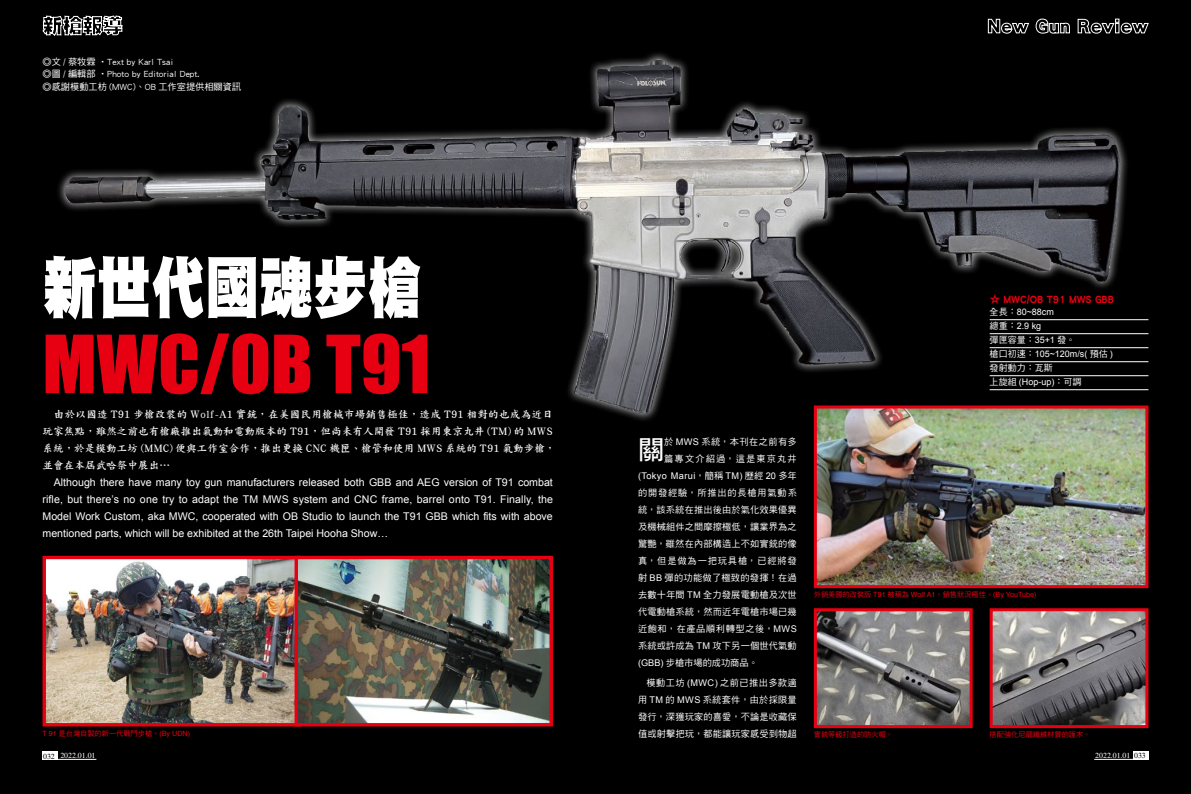
<style>
.page{position:relative;width:1191px;height:794px;background:#000}
.page>*{position:absolute;margin:0;border:0;box-sizing:border-box;transform-origin:0 0}
.t1{font:73.9px "Impact";color:#e60012}
.t2{font:67px "DF Hei Std W12";color:#fff;scale:.81 1}
.t3{font:26.2px "DF Hei Std W7";color:#fff}
.t4{font:11px "DF Hei Std W9";color:#e60012}
.t5{font:10.6px/17px "Arial";color:#fff;text-align:justify}
.t6{font:10.6px/17px "DF Kai Shu Std W7";color:#fff}
.t7{font:9.2px/17px "DF Hei Std W5";letter-spacing:.015em;color:#fff;text-align:justify}
.t8{font:9.2px/17px "DF Hei Std W5";letter-spacing:.13em;color:#fff}
.t9{font:9.2px "Arial";letter-spacing:.04em;color:#fff}
.t10{font:9px/14px "Arial";color:#fff}
.t11{font:9px "DF Hei Std W5";color:#fff}
.t12{font:7.8px "Times";color:#fff}
.t13{font:7.2px "DF Hei Std W5";color:#e60012}
.t14{font:7.2px "Helvetica";color:#e60012}
.s1{font-family:"Helvetica"}
.s2{font-family:"DF Hei Std W5"}
.s3{font-family:"Arial"}
.s4{color:#000}
</style>
<div class="page">
<img style="left:818px;top:445px;width:326px;height:139px">
<div style="left:814px;top:405px;width:334px;height:183px;border:3px solid #e60012"></div>
<img style="left:47px;top:560px;width:247px;height:162px">
<div style="left:43px;top:556px;width:258px;height:170px;border:3px solid #e60012"></div>
<img style="left:298px;top:560px;width:251px;height:162px">
<div style="left:294px;top:556px;width:259px;height:170px;border:3px solid #e60012"></div>
<img style="left:993px;top:612px;width:151px;height:112px">
<div style="left:989px;top:608px;width:159px;height:120px;border:3px solid #e60012"></div>
<img style="left:818px;top:612px;width:150px;height:112px">
<div style="left:814px;top:608px;width:158px;height:120px;border:3px solid #e60012"></div>
<svg style="left:987px;top:19px;width:42px;height:15px"></svg>
<svg style="left:1035px;top:19px;width:35px;height:15px"></svg>
<svg style="left:1077px;top:19px;width:71px;height:15px"></svg>
<svg style="left:42px;top:15px;width:81px;height:21px"></svg>
<div style="left:43px;top:751px;width:15px;height:8px;background:#fff"></div>
<hr style="left:58px;top:759px;width:38px;height:1px;background:#fff">
<div style="left:1133px;top:751px;width:15px;height:8px;background:#fff"></div>
<hr style="left:1094px;top:759px;width:39px;height:1px;background:#fff">
<img style="left:58px;top:53px;width:1091px;height:392px">
<p class="t7" style="left:43px;top:55px;width:200px;line-height:12.5px;text-align:left">◎文 / 蔡牧霖 ‧Text by Karl Tsai<br>◎圖 / 編輯部 ‧Photo by Editorial Dept.<br>◎感謝模動工枋 (MWC)、OB 工作室提供相關資訊</p>
<h2 class="t2" style="left:43px;top:251px;width:469px">新世代國魂步槍</h2>
<h1 class="t1" style="left:43px;top:307px;width:389px">MWC/OB T91</h1>
<p class="t6" style="left:43px;top:406px;width:514px;text-indent:11px">由於以國造 T91 步槍改裝的 Wolf-A1 實銃，在美國民用槍械市場銷售極佳，造成 T91 相對的也成為近日玩家焦點，雖然之前也有槍廠推出氣動和電動版本的 T91，但尚未有人開發 T91 採用東京丸井 (TM) 的 MWS系統，於是模動工坊 (MMC) 便與工作室合作，推出更換 CNC 機匣、槍管和使用 MWS 系統的 T91 氣動步槍，並會在本屆武哈祭中展出…</p>
<p class="t5" style="left:43px;top:474px;width:512px;text-indent:11px">Although there have many toy gun manufacturers released both GBB and AEG version of T91 combat rifle, but there’s no one try to adapt the TM MWS system and CNC frame, barrel onto T91. Finally, the Model Work Custom, aka MWC, cooperated with OB Studio to launch the T91 GBB which fits with above mentioned parts, which will be exhibited at the 26th Taipei Hooha Show…</p>
<p class="t13" style="left:43px;top:729px;width:149px"><span class="s1">T 91</span> 是台灣自製的新一代戰鬥步槍。<span class="s1">(By UDN)</span></p>
<p class="t4" style="left:989px;top:293px;width:126px">☆ MWC/OB T91 MWS GBB</p>
<p class="t10" style="left:989px;top:305px;width:66px"><span class="s2">全長：</span>80~88cm<span class="s2">總重：</span>2.9 kg</p>
<p class="t11" style="left:989px;top:335px;width:87px">彈匣容量：<span class="s3">35+1</span> 發。</p>
<p class="t10" style="left:989px;top:347px;width:125px"><span class="s2">槍口初速：</span>105~120m/s( <span class="s2">預估</span> )</p>
<p class="t11" style="left:989px;top:363px;width:64px">發射動力：瓦斯</p>
<p class="t10" style="left:989px;top:375px;width:93px"><span class="s2">上旋組</span> (Hop-up)<span class="s2">：可調</span></p>
<h3 class="t3" style="left:638px;top:435px;width:28px">關</h3>
<p class="t8" style="left:664px;top:432px;width:134px">於 <span class="s3">MWS</span> 系統，本刊在之前有多篇專文介紹過，這是東京丸井</p>
<p class="t9" style="left:638px;top:469px;width:160px">(Tokyo Marui<span class="s2">，簡稱</span> TM) <span class="s2">歷經</span> 20 <span class="s2">多年</span></p>
<p class="t7" style="left:638px;top:484px;width:160px">的開發經驗，所推出的長槍用氣動系統，該系統在推出後由於氣化效果優異及機械組件之間摩擦極低，讓業界為之驚艷，雖然在內部構造上不如實銃的像真，但是做為一把玩具槍，已經將發射 <span class="s3">BB</span> 彈的功能做了極致的發揮！在過去數十年間 <span class="s3">TM</span> 全力發展電動槍及次世代電動槍系統，然而近年電槍市場已幾近飽和，在產品順利轉型之後，<span class="s3">MWS</span>系統或許成為 <span class="s3">TM</span> 攻下另一個世代氣動<span class="s3">(GBB)</span> 步槍市場的成功商品。</p>
<p class="t7" style="left:638px;top:673px;width:160px;text-indent:9px">模動工坊 <span class="s3">(MWC)</span> 之前已推出多款適用 <span class="s3">TM</span> 的 <span class="s3">MWS</span> 系統套件，由於採限量發行，深獲玩家的喜愛，不論是收藏保值或射擊把玩，都能讓玩家感受到物超</p>
<p class="t14" style="left:814px;top:589px;width:224px"><span class="s2">外銷美國的改裝版</span> T91 <span class="s2">被稱為</span> Wolf A1<span class="s2">，銷售狀況極佳。</span>(By YouTube)</p>
<p class="t13" style="left:814px;top:730px;width:81px">實銃等級打造的防火帽。</p>
<p class="t13" style="left:989px;top:730px;width:102px">搭配強化尼龍纖維材質的護木。</p>
<p class="t12" style="left:43px;top:751px;width:54px"><span class="s4">032</span> 2022.01.01</p>
<p class="t12" style="left:1095px;top:751px;width:52px">2022.01.01 <span class="s4">033</span></p>
</div>
